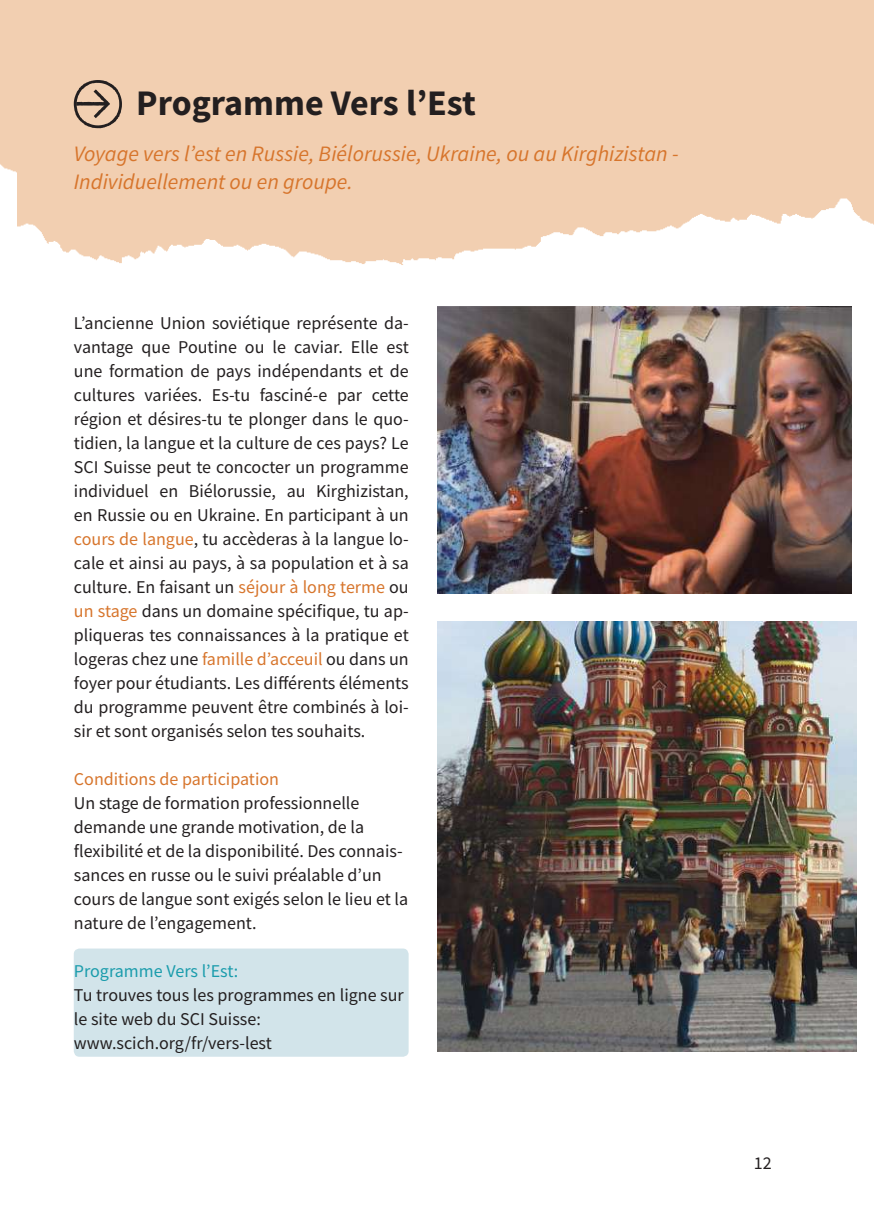
<style>
.page{position:relative;width:874px;height:1225px;background:#fff}
.page>*{position:absolute;margin:0;border:0;box-sizing:border-box;transform-origin:0 0}
.t1{font:700 36px "Source Sans Pro";color:#231f20}
.t2{font:italic 22px/28px "Source Sans Pro";color:#d7752c}
.t3{font:18px/24px "Source Sans Pro";color:#231f20}
.t4{font:18px "Source Sans Pro";color:#d7752c}
.t5{font:18px "Source Sans Pro";color:#1a9cac}
.s1{color:#d7752c}
</style>
<div class="page">
<svg style="left:74px;top:80px;width:48px;height:48px;background:#b99f89"></svg>
<div style="left:0;top:0;width:17px;height:173px;background:#f2cfb1"></div>
<div style="left:74px;top:948px;width:334px;height:108px;background:#d2e4ea;border-radius:6px"></div>
<img style="left:437px;top:307px;width:414px;height:286px">
<img style="left:437px;top:621px;width:419px;height:430px">
<h1 class="t1" style="left:136px;top:79px;width:341px">Programme Vers l’Est</h1>
<p class="t2" style="left:74px;top:139px;width:606px">Voyage vers l’est en Russie, Biélorussie, Ukraine, ou au Kirghizistan -<br>Individuellement ou en groupe.</p>
<p class="t3" style="left:74px;top:311px;width:336px;text-align:justify">L’ancienne Union soviétique représente da&shy;vantage que Poutine ou le caviar. Elle est une formation de pays indépendants et de cultures variées. Es-tu fasciné-e par cette région et désires-tu te plonger dans le quo&shy;tidien, la langue et la culture de ces pays? Le SCI Suisse peut te concocter un programme individuel en Biélorussie, au Kirghizistan, en Russie ou en Ukraine. En participant à un <span class="s1">cours de langue</span>, tu accèderas à la langue lo&shy;cale et ainsi au pays, à sa population et à sa culture. En faisant un <span class="s1">séjour à long terme</span> ou <span class="s1">un stage</span> dans un domaine spécifique, tu ap&shy;pliqueras tes connaissances à la pratique et logeras chez une <span class="s1">famille d’acceuil</span> ou dans un foyer pour étudiants. Les différents éléments du programme peuvent être combinés à loi&shy;sir et sont organisés selon tes souhaits.</p>
<p class="t4" style="left:74px;top:768px;width:206px">Conditions de participation</p>
<p class="t3" style="left:74px;top:791px;width:335px">Un stage de formation professionnelle demande une grande motivation, de la flexibilité et de la disponibilité. Des connais&shy;sances en russe ou le suivi préalable d’un cours de langue sont exigés selon le lieu et la nature de l’engagement.</p>
<p class="t5" style="left:74px;top:960px;width:166px">Programme Vers l’Est:</p>
<p class="t3" style="left:74px;top:983px;width:331px">Tu trouves tous les programmes en ligne sur le site web du SCI Suisse: www.scich.org/fr/vers-lest</p>
<p class="t3" style="left:753px;top:1151px;width:19px">12</p>
</div>
